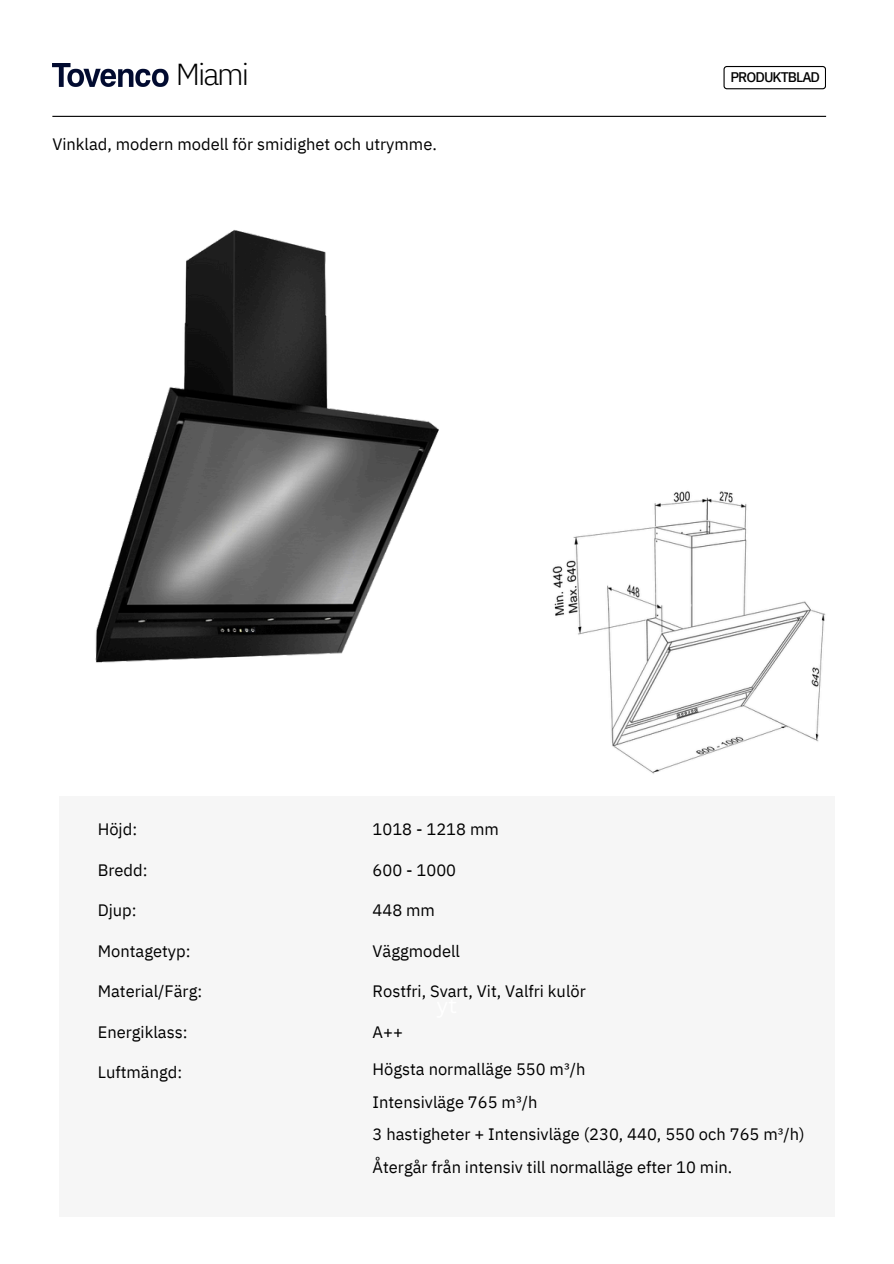
<style>
.page{position:relative;width:894px;height:1264px;background:#fff}
.page>*{position:absolute;margin:0;border:0;box-sizing:border-box;transform-origin:0 0}
.t1{font:300 30.3px "IBM Plex Sans Thai";letter-spacing:-.07em;color:#000}
.t2{font:16.5px/32.7px "IBM Plex Sans";color:#000}
.t3{font:16.5px "IBM Plex Sans Thai";color:#000}
.t4{font:500 13.95px "IBM Plex Sans Thai";letter-spacing:-.07em;color:#000}
</style>
<div class="page">
<svg style="left:723px;top:66px;width:102px;height:23px"></svg>
<hr style="left:52px;top:116px;width:773px;height:1px;background:#000">
<img style="left:52px;top:64px;width:116px;height:22px">
<div style="left:59px;top:795px;width:775px;height:421px;background:#f6f6f6"></div>
<img style="left:552px;top:491px;width:274px;height:283px">
<img style="left:95px;top:229px;width:344px;height:434px">
<p class="t1" style="left:176px;top:56px;width:75px">Miami</p>
<h1 class="t4" style="left:730px;top:69px;width:91px">PRODUKTBLAD</h1>
<p class="t3" style="left:52px;top:134px;width:386px">Vinklad, modern modell för smidighet och utrymme.</p>
<p class="t2" style="left:98px;top:812px;width:41px">Höjd:</p>
<p class="t2" style="left:98px;top:853px;width:51px">Bredd:</p>
<p class="t2" style="left:98px;top:893px;width:40px">Djup:</p>
<p class="t2" style="left:98px;top:934px;width:94px">Montagetyp:</p>
<p class="t2" style="left:98px;top:974px;width:106px">Material/Färg:</p>
<p class="t2" style="left:98px;top:1015px;width:91px">Energiklass:</p>
<p class="t2" style="left:98px;top:1055px;width:86px">Luftmängd:</p>
<h3 class="t2" style="left:372px;top:812px;width:128px">1018 - 1218 mm</h3>
<h3 class="t2" style="left:372px;top:853px;width:85px">600 - 1000</h3>
<h3 class="t2" style="left:372px;top:893px;width:64px">448 mm</h3>
<h3 class="t2" style="left:372px;top:934px;width:89px">Väggmodell</h3>
<h3 class="t2" style="left:372px;top:974px;width:215px">Rostfri, Svart, Vit, Valfri kulör</h3>
<h3 class="t2" style="left:372px;top:1015px;width:32px">A++</h3>
<h3 class="t2" style="left:372px;top:1052px;width:433px">Högsta normalläge 550 m³/h<br>Intensivläge 765 m³/h<br>3 hastigheter + Intensivläge (230, 440, 550 och 765 m³/h)<br>Återgår från intensiv till normalläge efter 10 min.</h3>
</div>
